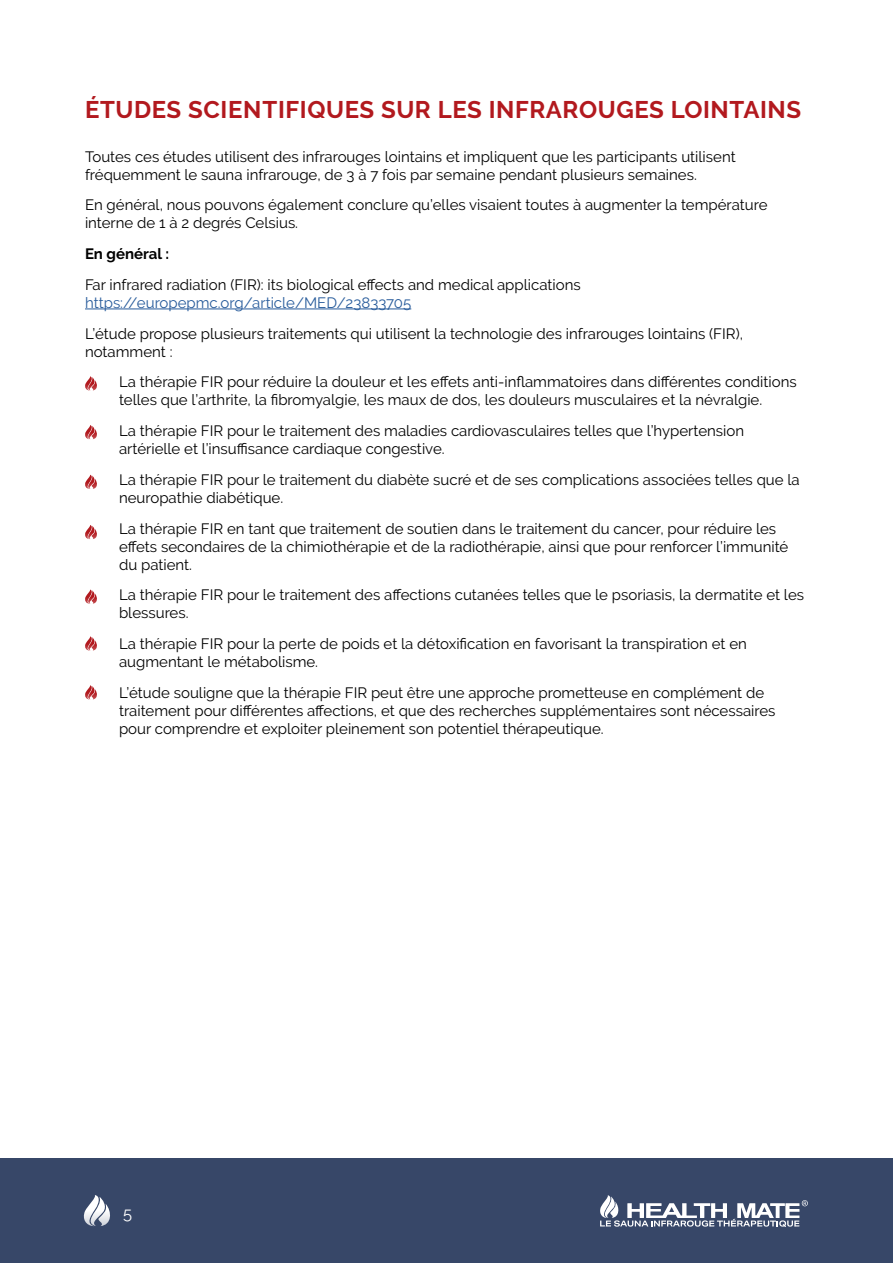
<style>
.page{position:relative;width:893px;height:1263px;background:#fff}
.page>*{position:absolute;margin:0;border:0;box-sizing:border-box;transform-origin:0 0}
.t1{font:700 24px "Raleway";letter-spacing:.025em;color:#b2191e}
.t2{font:16.5px "Raleway";color:#fff}
.t3{font:15px/18px "Raleway";color:#000}
.t4{font:15px "Raleway";color:#275b9b}
.t5{font:700 15px "Raleway";color:#000}
</style>
<div class="page">
<div style="left:0;top:1159px;width:893px;height:104px;background:#374768"></div>
<hr style="left:85px;top:309px;width:326px;height:1px;background:#275b9b">
<svg style="left:600px;top:1195px;width:208px;height:32px"></svg>
<svg style="left:83px;top:1195px;width:27px;height:31px"></svg>
<svg style="left:85px;top:376px;width:12px;height:14px"></svg>
<svg style="left:85px;top:525px;width:12px;height:14px"></svg>
<svg style="left:85px;top:425px;width:12px;height:14px"></svg>
<svg style="left:85px;top:590px;width:12px;height:14px"></svg>
<svg style="left:85px;top:475px;width:12px;height:14px"></svg>
<svg style="left:85px;top:636px;width:12px;height:15px"></svg>
<svg style="left:85px;top:685px;width:12px;height:14px"></svg>
<h1 class="t1" style="left:85px;top:96px;width:718px">ÉTUDES SCIENTIFIQUES SUR LES INFRAROUGES LOINTAINS</h1>
<p class="t3" style="left:85px;top:147px;width:652px">Toutes ces études utilisent des infrarouges lointains et impliquent que les participants utilisent fréquemment le sauna infrarouge, de 3 à 7 fois par semaine pendant plusieurs semaines.</p>
<p class="t3" style="left:85px;top:196px;width:684px">En général, nous pouvons également conclure qu’elles visaient toutes à augmenter la température interne de 1 à 2 degrés Celsius.</p>
<p class="t5" style="left:85px;top:245px;width:86px">En général :</p>
<p class="t3" style="left:85px;top:275px;width:497px">Far infrared radiation (FIR): its biological effects and medical applications</p>
<p class="t4" style="left:85px;top:294px;width:328px">https://europepmc.org/article/MED/23833705</p>
<p class="t3" style="left:85px;top:324px;width:659px">L’étude propose plusieurs traitements qui utilisent la technologie des infrarouges lointains (FIR), notamment :</p>
<p class="t3" style="left:119px;top:373px;width:679px">La thérapie FIR pour réduire la douleur et les effets anti-inflammatoires dans différentes conditions telles que l’arthrite, la fibromyalgie, les maux de dos, les douleurs musculaires et la névralgie.</p>
<p class="t3" style="left:119px;top:422px;width:627px">La thérapie FIR pour le traitement des maladies cardiovasculaires telles que l’hypertension artérielle et l’insuffisance cardiaque congestive.</p>
<p class="t3" style="left:119px;top:470px;width:682px">La thérapie FIR pour le traitement du diabète sucré et de ses complications associées telles que la neuropathie diabétique.</p>
<p class="t3" style="left:119px;top:519px;width:671px">La thérapie FIR en tant que traitement de soutien dans le traitement du cancer, pour réduire les effets secondaires de la chimiothérapie et de la radiothérapie, ainsi que pour renforcer l’immunité du patient.</p>
<p class="t3" style="left:119px;top:586px;width:686px">La thérapie FIR pour le traitement des affections cutanées telles que le psoriasis, la dermatite et les blessures.</p>
<p class="t3" style="left:119px;top:635px;width:629px">La thérapie FIR pour la perte de poids et la détoxification en favorisant la transpiration et en augmentant le métabolisme.</p>
<p class="t3" style="left:119px;top:683px;width:658px">L’étude souligne que la thérapie FIR peut être une approche prometteuse en complément de traitement pour différentes affections, et que des recherches supplémentaires sont nécessaires pour comprendre et exploiter pleinement son potentiel thérapeutique.</p>
<p class="t2" style="left:123px;top:1203px;width:10px">5</p>
</div>
